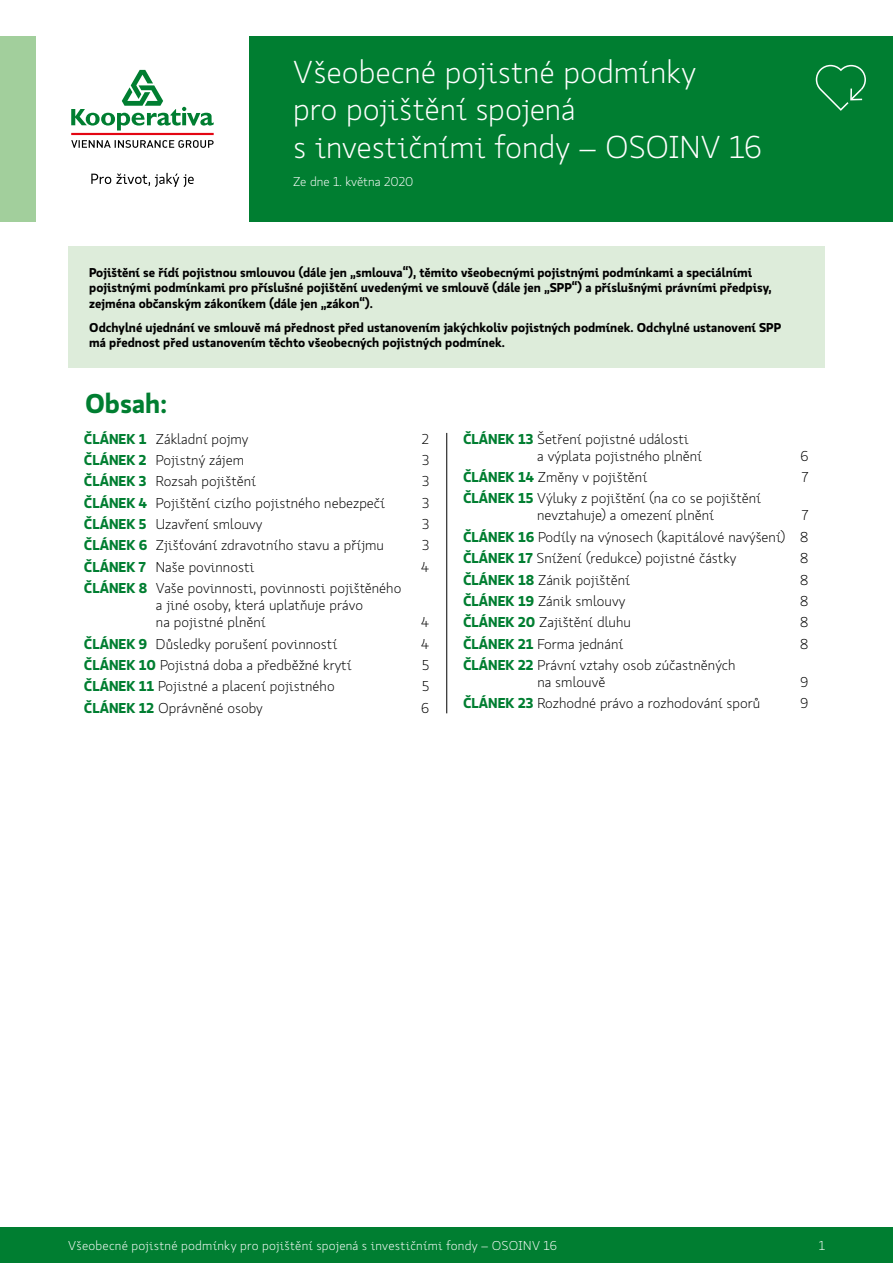
<style>
.page{position:relative;width:893px;height:1263px;background:#fff}
.page>*{position:absolute;margin:0;border:0;box-sizing:border-box;transform-origin:0 0}
.t1{font:300 31.5px/37.8px "Koop Pro";letter-spacing:-.005em;color:#fff}
.t2{font:700 27px "Koop Pro";color:#007e31}
.t3{font:300 14.25px/17.1px "Koop Pro";color:#000}
.t4{font:700 12.75px/15.3px "Koop Pro";color:#000}
.t5{font:300 12.75px "Koop Pro";letter-spacing:.015em;color:#fff}
.s1{font-weight:700;color:#007e31}
</style>
<div class="page">
<div style="left:0;top:1227px;width:893px;height:36px;background:#007e31"></div>
<div style="left:249px;top:36px;width:644px;height:186px;background:#007e31"></div>
<div style="left:0;top:36px;width:36px;height:186px;background:#a2cf9c"></div>
<svg style="left:71px;top:70px;width:143px;height:60px"></svg>
<svg style="left:91px;top:173px;width:103px;height:14px"></svg>
<hr style="left:71px;top:133px;width:143px;height:2px;background:#e30613">
<svg style="left:71px;top:140px;width:143px;height:8px"></svg>
<hr style="left:446px;top:433px;width:1px;height:280px;background:#000">
<div style="left:68px;top:247px;width:757px;height:121px;background:#ddecda"></div>
<svg style="left:816px;top:65px;width:50px;height:46px"></svg>
<h1 class="t1" style="left:293px;top:52px;width:470px">Všeobecné pojistné podmínky<br>pro pojištění spojená<br>s investičními fondy – OSOINV 16</h1>
<p class="t5" style="left:293px;top:173px;width:122px">Ze dne 1. května 2020</p>
<p class="t4" style="left:89px;top:264px;width:684px">Pojištění se řídí pojistnou smlouvou (dále jen „smlouva“), těmito všeobecnými pojistnými podmínkami a speciálními pojistnými podmínkami pro příslušné pojištění uvedenými ve smlouvě (dále jen „SPP“) a příslušnými právními předpisy, zejména občanským zákoníkem (dále jen „zákon“).</p>
<p class="t4" style="left:89px;top:319px;width:693px">Odchylné ujednání ve smlouvě má přednost před ustanovením jakýchkoliv pojistných podmínek. Odchylné ustanovení SPP má přednost před ustanovením těchto všeobecných pojistných podmínek.</p>
<h2 class="t2" style="left:85px;top:385px;width:83px">Obsah:</h2>
<p class="t3" style="left:84px;top:430px;width:166px"><span class="s1">ČLÁNEK 1</span> Základní pojmy</p>
<p class="t3" style="left:422px;top:430px;width:9px">2</p>
<p class="t3" style="left:84px;top:451px;width:162px"><span class="s1">ČLÁNEK 2</span> Pojistný zájem</p>
<p class="t3" style="left:422px;top:451px;width:9px">3</p>
<p class="t3" style="left:84px;top:473px;width:174px"><span class="s1">ČLÁNEK 3</span> Rozsah pojištění</p>
<p class="t3" style="left:422px;top:473px;width:9px">3</p>
<p class="t3" style="left:84px;top:494px;width:303px"><span class="s1">ČLÁNEK 4</span> Pojištění cizího pojistného nebezpečí</p>
<p class="t3" style="left:422px;top:494px;width:9px">3</p>
<p class="t3" style="left:84px;top:515px;width:180px"><span class="s1">ČLÁNEK 5</span> Uzavření smlouvy</p>
<p class="t3" style="left:422px;top:515px;width:9px">3</p>
<p class="t3" style="left:84px;top:537px;width:301px"><span class="s1">ČLÁNEK 6</span> Zjišťování zdravotního stavu a příjmu</p>
<p class="t3" style="left:422px;top:537px;width:9px">3</p>
<p class="t3" style="left:84px;top:558px;width:172px"><span class="s1">ČLÁNEK 7</span> Naše povinnosti</p>
<p class="t3" style="left:421px;top:558px;width:9px">4</p>
<p class="t3" style="left:156px;top:579px;width:247px;text-indent:-72px"><span class="s1">ČLÁNEK 8</span> Vaše povinnosti, povinnosti pojištěného a jiné osoby, která uplatňuje právo<br>na pojistné plnění</p>
<p class="t3" style="left:421px;top:614px;width:9px">4</p>
<p class="t3" style="left:84px;top:635px;width:255px"><span class="s1">ČLÁNEK 9</span> Důsledky porušení povinností</p>
<p class="t3" style="left:421px;top:635px;width:9px">4</p>
<p class="t3" style="left:84px;top:656px;width:269px"><span class="s1">ČLÁNEK 10</span> Pojistná doba a předběžné krytí</p>
<p class="t3" style="left:422px;top:656px;width:8px">5</p>
<p class="t3" style="left:84px;top:678px;width:252px"><span class="s1">ČLÁNEK 11</span> Pojistné a placení pojistného</p>
<p class="t3" style="left:422px;top:678px;width:8px">5</p>
<p class="t3" style="left:84px;top:699px;width:180px"><span class="s1">ČLÁNEK 12</span> Oprávněné osoby</p>
<p class="t3" style="left:421px;top:699px;width:9px">6</p>
<p class="t3" style="left:537px;top:430px;width:166px;text-indent:-74px"><span class="s1">ČLÁNEK 13</span> Šetření pojistné události<br>a výplata pojistného plnění</p>
<p class="t3" style="left:800px;top:447px;width:9px">6</p>
<p class="t3" style="left:463px;top:468px;width:186px"><span class="s1">ČLÁNEK 14</span> Změny v pojištění</p>
<p class="t3" style="left:802px;top:468px;width:8px">7</p>
<p class="t3" style="left:537px;top:490px;width:225px;text-indent:-74px"><span class="s1">ČLÁNEK 15</span> Výluky z pojištění (na co se pojištění nevztahuje) a omezení plnění</p>
<p class="t3" style="left:463px;top:505px;width:347px;line-height:21.3px;text-align:justify;text-indent:339px">7<br><span class="s1">ČLÁNEK 16</span> Podíly na výnosech (kapitálové navýšení) 8<br><span class="s1">ČLÁNEK 17</span> Snížení (redukce) pojistné částky</p>
<p class="t3" style="left:800px;top:549px;width:10px">8</p>
<p class="t3" style="left:463px;top:571px;width:168px"><span class="s1">ČLÁNEK 18</span> Zánik pojištění</p>
<p class="t3" style="left:800px;top:571px;width:10px">8</p>
<p class="t3" style="left:463px;top:592px;width:164px"><span class="s1">ČLÁNEK 19</span> Zánik smlouvy</p>
<p class="t3" style="left:800px;top:592px;width:10px">8</p>
<p class="t3" style="left:463px;top:613px;width:169px"><span class="s1">ČLÁNEK 20</span> Zajištění dluhu</p>
<p class="t3" style="left:800px;top:613px;width:10px">8</p>
<p class="t3" style="left:463px;top:635px;width:162px"><span class="s1">ČLÁNEK 21</span> Forma jednání</p>
<p class="t3" style="left:800px;top:635px;width:10px">8</p>
<p class="t3" style="left:537px;top:656px;width:200px;text-indent:-74px"><span class="s1">ČLÁNEK 22</span> Právní vztahy osob zúčastněných na smlouvě</p>
<p class="t3" style="left:800px;top:673px;width:9px">9</p>
<p class="t3" style="left:463px;top:695px;width:299px"><span class="s1">ČLÁNEK 23</span> Rozhodné právo a rozhodování sporů</p>
<p class="t3" style="left:800px;top:695px;width:9px">9</p>
<p class="t5" style="left:68px;top:1237px;width:490px">Všeobecné pojistné podmínky pro pojištění spojená s investičními fondy – OSOINV 16</p>
<p class="t5" style="left:819px;top:1237px;width:8px">1</p>
</div>
